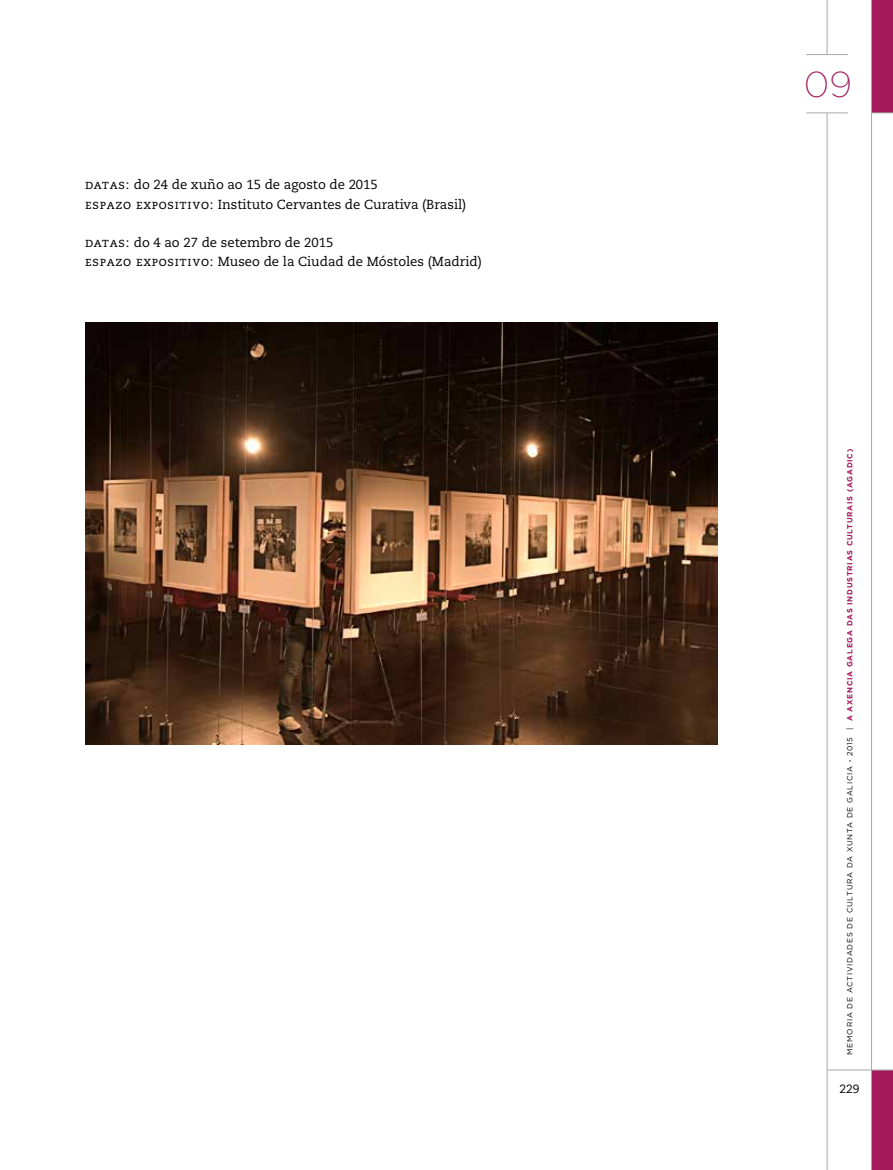
<style>
.page{position:relative;width:893px;height:1170px;background:#fff}
.page>*{position:absolute;margin:0;border:0;box-sizing:border-box;transform-origin:0 0}
.t1{font:200 36px "Gotham";color:#a21a5b}
.t2{font:13.2px/19px "Caecilia LT Std";color:#000}
.t3{font:12px "Caecilia LT Std";color:#000}
.t4{font:7.5px "Gotham";letter-spacing:.1em;color:#000}
.s1{font-weight:700}
.s2{font-weight:700;color:#a21a5b}
</style>
<div class="page">
<div style="left:872px;top:1069px;width:21px;height:100px;background:#a21a5b"></div>
<div style="left:872px;top:0;width:21px;height:113px;background:#a21a5b"></div>
<hr style="left:827px;top:1069px;width:66px;height:1px;background:#a8a8a7">
<hr style="left:827px;top:0;width:1px;height:1169px;background:#a8a8a7">
<hr style="left:871px;top:0;width:1px;height:1169px;background:#a8a8a7">
<svg style="left:872px;top:113px;width:21px;height:1px"></svg>
<div style="left:795px;top:55px;width:66px;height:58px;background:#fff"></div>
<hr style="left:806px;top:113px;width:42px;height:1px;background:#a8a8a7">
<hr style="left:806px;top:54px;width:42px;height:1px;background:#a8a8a7">
<img style="left:85px;top:322px;width:632px;height:422px">
<p class="t2" style="left:85px;top:175px;width:383px">datas: do 24 de xuño ao 15 de agosto de 2015<br>espazo expositivo: Instituto Cervantes de Curativa (Brasil)</p>
<p class="t2" style="left:85px;top:233px;width:398px">datas: do 4 ao 27 de setembro de 2015<br>espazo expositivo: Museo de la Ciudad de Móstoles (Madrid)</p>
<h1 class="t1" style="left:804px;top:61px;width:50px">09</h1>
<p class="t4" style="left:845px;top:1054px;width:607px;rotate:-90deg">MEMORIA DE ACTIVIDADES DE CULTURA DA XUNTA DE GALICIA <span class="s1">·</span> 2015 | <span class="s2">A AXENCIA GALEGA DAS INDUSTRIAS CULTURAIS (AGADIC)</span></p>
<p class="t3" style="left:839px;top:1082px;width:22px">229</p>
</div>
